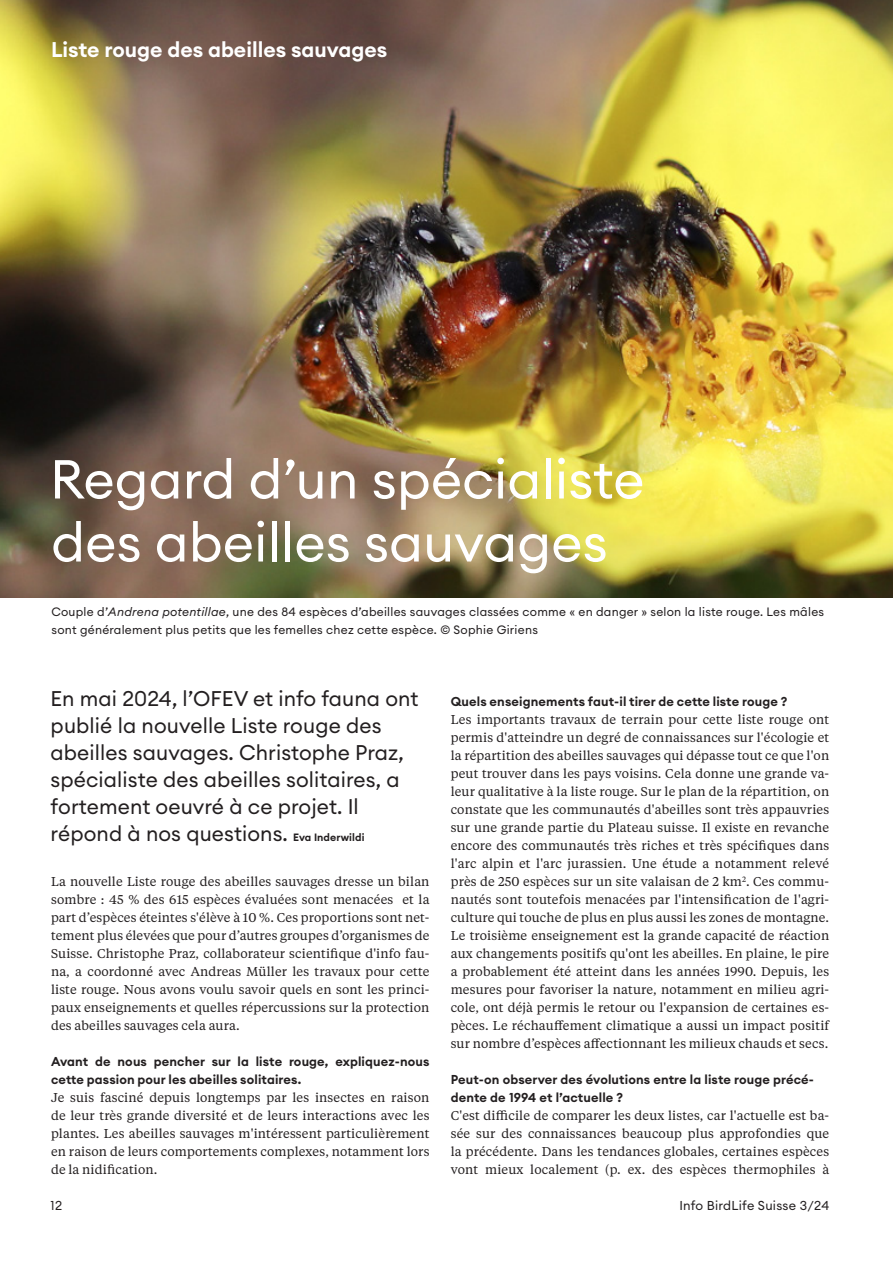
<style>
.page{position:relative;width:893px;height:1263px;background:#fff}
.page>*{position:absolute;margin:0;border:0;box-sizing:border-box;transform-origin:0 0}
.IBS-Titel-H1-36pt-weiss{font:54px/63px "Euclid Circular A";color:#fff}
.IBS-Lead-14pt_Grundformat{font:21px/27px "Euclid Circular A";letter-spacing:.005em;color:#231f20}
.IBS-Rubriktitel{font:600 21px "Euclid Circular A";color:#fff}
.IBS-Lauftext-Tiempos-Blocksatz__Grundfor{font:12.75px/18px "Tiempos Text";letter-spacing:.01em;color:#231f20;text-align:justify}
.IBS-Lauftext-Tiempos-Blocksatz__Grundfor-2{font:600 12.75px/18px "Euclid Circular A";letter-spacing:.01em;color:#231f20}
.IBS-Subtitel-Euclid-8_5pt{font:600 12.75px/18px "Euclid Circular A";letter-spacing:.01em;color:#231f20}
.t1{font:12.75px "Euclid Circular A";letter-spacing:.02em;color:#231f20}
.IBS-Bildlegende{font:12px/18px "Euclid Circular A";letter-spacing:.02em;color:#231f20}
.s1{font-style:italic}
.s2{font-weight:600;font-size:10.5px}
</style>
<div class="page">
<img style="left:0;top:0;width:893px;height:597px">
<p class="IBS-Rubriktitel" style="left:51px;top:36px;width:338px">Liste rouge des abeilles sauvages</p>
<p class="IBS-Titel-H1-36pt-weiss" style="left:50px;top:447px;width:596px">Regard d’un spécialiste des abeilles sauvages</p>
<p class="IBS-Bildlegende" style="left:51px;top:602px;width:774px">Couple d’<span class="s1">Andrena potentillae</span>, une des 84 espèces d’abeilles sauvages classées comme « en danger » selon la liste rouge. Les mâles sont généralement plus petits que les femelles chez cette espèce. © Sophie Giriens</p>
<p class="IBS-Lead-14pt_Grundformat" style="left:51px;top:684px;width:369px">En mai 2024, l’OFEV et info fauna ont publié la nouvelle Liste rouge des abeilles sauvages. Christophe Praz, spécialiste des abeilles solitaires, a fortement oeuvré à ce projet. Il répond à nos questions. <span class="s2">Eva Inderwildi</span></p>
<p class="IBS-Lauftext-Tiempos-Blocksatz__Grundfor" style="left:51px;top:871px;width:380px">La nouvelle Liste rouge des abeilles sauvages dresse un bilan sombre : 45 % des 615 espèces évaluées sont menacées et la part d’espèces éteintes s'élève à 10 %. Ces proportions sont net&shy;tement plus élevées que pour d’autres groupes d’organismes de Suisse. Christophe Praz, collaborateur scientifique d'info fau&shy;na, a coordonné avec Andreas Müller les travaux pour cette liste rouge. Nous avons voulu savoir quels en sont les princi&shy;paux enseignements et quelles répercussions sur la protection des abeilles sauvages cela aura.</p>
<p class="IBS-Lauftext-Tiempos-Blocksatz__Grundfor-2" style="left:51px;top:1052px;width:380px">Avant de nous pencher sur la liste rouge, expliquez-nous cette passion pour les abeilles solitaires.</p>
<p class="IBS-Lauftext-Tiempos-Blocksatz__Grundfor" style="left:51px;top:1087px;width:380px">Je suis fasciné depuis longtemps par les insectes en raison de leur très grande diversité et de leurs interactions avec les plantes. Les abeilles sauvages m'intéressent particulièrement en raison de leurs comportements complexes, notamment lors de la nidification.</p>
<p class="IBS-Lauftext-Tiempos-Blocksatz__Grundfor-2" style="left:451px;top:692px;width:338px">Quels enseignements faut-il tirer de cette liste rouge ?</p>
<p class="IBS-Lauftext-Tiempos-Blocksatz__Grundfor" style="left:451px;top:709px;width:380px">Les importants travaux de terrain pour cette liste rouge ont permis d'atteindre un degré de connaissances sur l'écologie et la répartition des abeilles sauvages qui dépasse tout ce que l'on peut trouver dans les pays voisins. Cela donne une grande va&shy;leur qualitative à la liste rouge. Sur le plan de la répartition, on constate que les communautés d'abeilles sont très appauvries sur une grande partie du Plateau suisse. Il existe en revanche encore des communautés très riches et très spécifiques dans l'arc alpin et l'arc jurassien. Une étude a notamment relevé près de 250 espèces sur un site valaisan de 2 km<sup>2</sup>. Ces commu&shy;nautés sont toutefois menacées par l'intensification de l'agri&shy;culture qui touche de plus en plus aussi les zones de montagne.<br>Le troisième enseignement est la grande capacité de réaction aux changements positifs qu'ont les abeilles. En plaine, le pire a probablement été atteint dans les années 1990. Depuis, les mesures pour favoriser la nature, notamment en milieu agri&shy;cole, ont déjà permis le retour ou l'expansion de certaines es&shy;pèces. Le réchauffement climatique a aussi un impact positif sur nombre d’espèces affectionnant les milieux chauds et secs.</p>
<p class="IBS-Subtitel-Euclid-8_5pt" style="left:451px;top:1070px;width:365px">Peut-on observer des évolutions entre la liste rouge précé&shy;dente de 1994 et l’actuelle ?</p>
<p class="IBS-Lauftext-Tiempos-Blocksatz__Grundfor" style="left:451px;top:1105px;width:380px">C'est difficile de comparer les deux listes, car l'actuelle est ba&shy;sée sur des connaissances beaucoup plus approfondies que la précédente. Dans les tendances globales, certaines espèces vont mieux localement (p. ex. des espèces thermophiles à</p>
<p class="t1" style="left:51px;top:1197px;width:13px">12</p>
<p class="t1" style="left:679px;top:1197px;width:151px">Info BirdLife Suisse 3/24</p>
</div>
